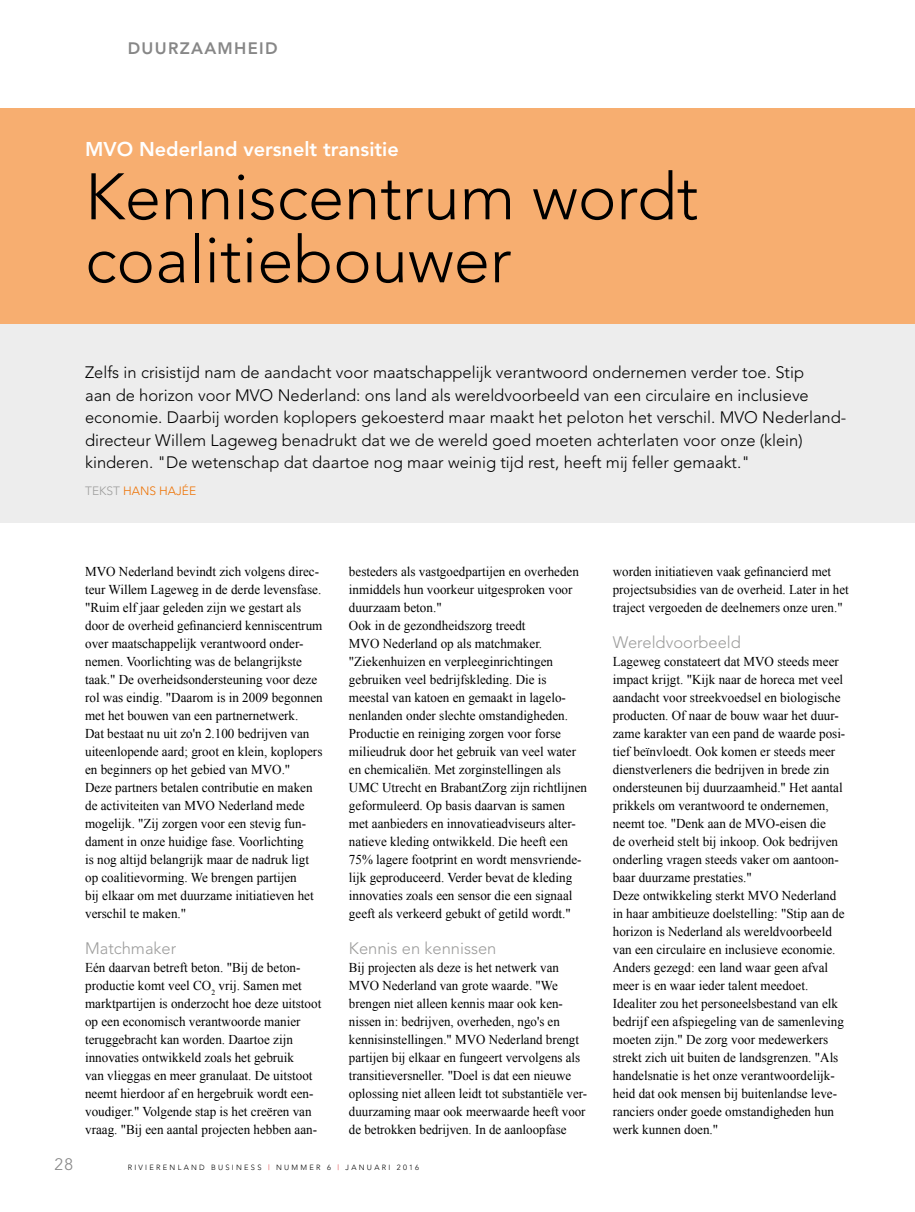
<style>
.page{position:relative;width:915px;height:1212px;background:#fff}
.page>*{position:absolute;margin:0;border:0;box-sizing:border-box;transform-origin:0 0}
.t1{font:300 64.95px/63px "Avenir";color:#000}
.t2{font:800 19.8px "Avenir";color:#fff}
.t3{font:300 16.5px/22.5px "Avenir";color:#000}
.t4{font:300 16.5px "Avenir";color:#9d9d9c}
.t5{font:800 16.5px "Avenir";letter-spacing:.08em;color:#878787}
.t6{font:300 16.5px "Avenir";color:#878787}
.t7{font:13.5px/18px "Times New Roman";color:#000}
.t8{font:13.5px/18px "Times New Roman";color:#000;scale:.96 1}
.t9{font:300 12px "Avenir";color:#ee7203}
.t10{font:300 7.5px "Avenir";letter-spacing:.3em;color:#000}
.s1{color:#9d9d9c}
.s2{color:#d40f14}
</style>
<div class="page">
<div style="left:0;top:108px;width:914px;height:216px;background:#f7ae70"></div>
<div style="left:0;top:324px;width:914px;height:198px;background:#ededed"></div>
<p class="t5" style="left:128px;top:39px;width:151px">DUURZAAMHEID</p>
<h2 class="t2" style="left:85px;top:138px;width:315px">MVO Nederland versnelt transitie</h2>
<h1 class="t1" style="left:85px;top:165px;width:614px">Kenniscentrum wordt coalitiebouwer</h1>
<p class="t3" style="left:85px;top:361px;width:762px">Zelfs in crisistijd nam de aandacht voor maatschappelijk verantwoord ondernemen verder toe. Stip<br>aan de horizon voor MVO Nederland: ons land als wereldvoorbeeld van een circulaire en inclusieve economie. Daarbij worden koplopers gekoesterd maar maakt het peloton het verschil. MVO Nederland&shy;directeur Willem Lageweg benadrukt dat we de wereld goed moeten achterlaten voor onze (klein) kinderen. "De wetenschap dat daartoe nog maar weinig tijd rest, heeft mij feller gemaakt."</p>
<p class="t9" style="left:85px;top:484px;width:112px"><span class="s1">TEKST</span> HANS HAJÉE</p>
<p class="t7" style="left:85px;top:562px;width:239px">MVO Nederland bevindt zich volgens direc&shy;teur Willem Lageweg in de derde levensfase. "Ruim elf jaar geleden zijn we gestart als door de overheid gefinancierd kenniscentrum over maatschappelijk verantwoord onder&shy;nemen. Voorlichting was de belangrijkste taak." De overheidsondersteuning voor deze rol was eindig. "Daarom is in 2009 begonnen met het bouwen van een partnernetwerk.<br>Dat bestaat nu uit zo'n 2.100 bedrijven van uiteenlopende aard; groot en klein, koplopers en beginners op het gebied van MVO."<br>Deze partners betalen contributie en maken de activiteiten van MVO Nederland mede mogelijk. "Zij zorgen voor een stevig fun&shy;dament in onze huidige fase. Voorlichting<br>is nog altijd belangrijk maar de nadruk ligt op coalitievorming. We brengen partijen<br>bij elkaar om met duurzame initiatieven het verschil te maken."</p>
<p class="t4" style="left:85px;top:939px;width:93px">Matchmaker</p>
<p class="t7" style="left:85px;top:958px;width:238px">Eén daarvan betreft beton. "Bij de beton&shy;productie komt veel CO<sub>2</sub> vrij. Samen met marktpartijen is onderzocht hoe deze uitstoot op een economisch verantwoorde manier teruggebracht kan worden. Daartoe zijn innovaties ontwikkeld zoals het gebruik<br>van vlieggas en meer granulaat. De uitstoot neemt hierdoor af en hergebruik wordt een&shy;voudiger." Volgende stap is het creëren van vraag. "Bij een aantal projecten hebben aan-</p>
<p class="t7" style="left:349px;top:562px;width:239px">besteders als vastgoedpartijen en overheden inmiddels hun voorkeur uitgesproken voor duurzaam beton."<br>Ook in de gezondheidszorg treedt<br>MVO Nederland op als matchmaker. "Ziekenhuizen en verpleeginrichtingen gebruiken veel bedrijfskleding. Die is meestal van katoen en gemaakt in lagelo&shy;nenlanden onder slechte omstandigheden.<br>Productie en reiniging zorgen voor forse milieudruk door het gebruik van veel water en chemicaliën. Met zorginstellingen als UMC Utrecht en BrabantZorg zijn richtlijnen geformuleerd. Op basis daarvan is samen met aanbieders en innovatieadviseurs alter&shy;natieve kleding ontwikkeld. Die heeft een 75% lagere footprint en wordt mensvriende&shy;lijk geproduceerd. Verder bevat de kleding innovaties zoals een sensor die een signaal geeft als verkeerd gebukt of getild wordt."</p>
<p class="t4" style="left:349px;top:939px;width:149px">Kennis en kennissen</p>
<p class="t8" style="left:349px;top:958px;width:249px">Bij projecten als deze is het netwerk van MVO Nederland van grote waarde. "We brengen niet alleen kennis maar ook ken&shy;nissen in: bedrijven, overheden, ngo's en kennisinstellingen." MVO Nederland brengt partijen bij elkaar en fungeert vervolgens als transitieversneller. "Doel is dat een nieuwe oplossing niet alleen leidt tot substantiële ver&shy;duurzaming maar ook meerwaarde heeft voor de betrokken bedrijven. In de aanloopfase</p>
<p class="t6" style="left:55px;top:1155px;width:20px">28</p>
<p class="t10" style="left:128px;top:1163px;width:293px">RIVIERENLAND BUSINESS <span class="s2">|</span> NUMMER 6 <span class="s2">|</span> JANUARI 2016</p>
<p class="t8" style="left:612px;top:562px;width:247px">worden initiatieven vaak gefinancierd met projectsubsidies van de overheid. Later in het traject vergoeden de deelnemers onze uren."</p>
<p class="t4" style="left:612px;top:633px;width:130px">Wereldvoorbeeld</p>
<p class="t7" style="left:612px;top:652px;width:234px">Lageweg constateert dat MVO steeds meer impact krijgt. "Kijk naar de horeca met veel aandacht voor streekvoedsel en biologische producten. Of naar de bouw waar het duur&shy;zame karakter van een pand de waarde posi&shy;tief beïnvloedt. Ook komen er steeds meer dienstverleners die bedrijven in brede zin ondersteunen bij duurzaamheid." Het aantal prikkels om verantwoord te ondernemen, neemt toe. "Denk aan de MVO-eisen die<br>de overheid stelt bij inkoop. Ook bedrijven onderling vragen steeds vaker om aantoon&shy;baar duurzame prestaties."<br>Deze ontwikkeling sterkt MVO Nederland in haar ambitieuze doelstelling: "Stip aan de horizon is Nederland als wereldvoorbeeld van een circulaire en inclusieve economie.<br>Anders gezegd: een land waar geen afval meer is en waar ieder talent meedoet.<br>Idealiter zou het personeelsbestand van elk bedrijf een afspiegeling van de samenleving moeten zijn." De zorg voor medewerkers strekt zich uit buiten de landsgrenzen. "Als handelsnatie is het onze verantwoordelijk&shy;heid dat ook mensen bij buitenlandse leve&shy;ranciers onder goede omstandigheden hun werk kunnen doen."</p>
</div>
